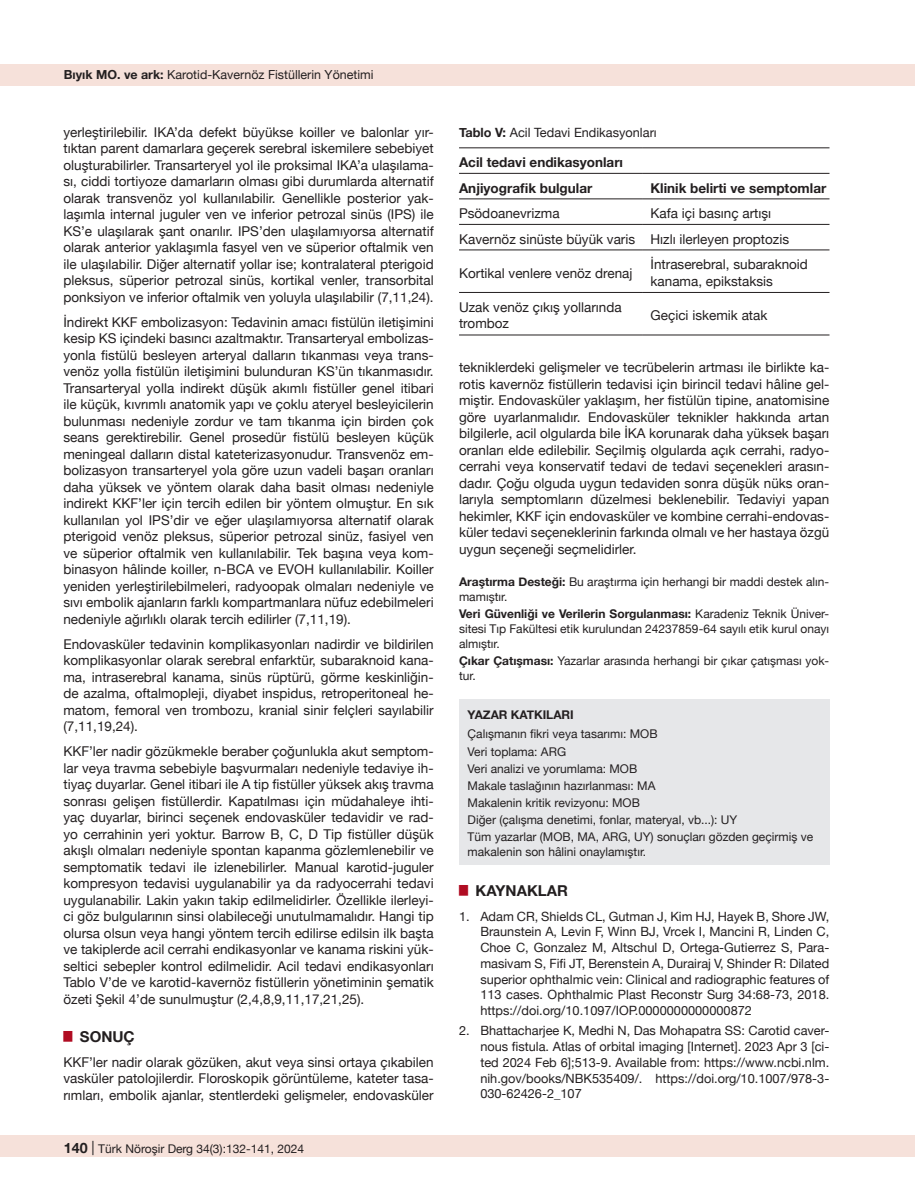
<style>
.page{position:relative;width:915px;height:1191px;background:#fff}
.page>*{position:absolute;margin:0;border:0;box-sizing:border-box;transform-origin:0 0}
.t1{font:700 15px "Helvetica Neue";color:#231f20}
.t2{font:13.5px/16.5px "Helvetica Neue";color:#231f20;text-align:justify}
.t3{font:700 13.5px/25.3px "Helvetica Neue";color:#231f20}
.t4{font:12.75px/15.8px "Helvetica Neue";color:#231f20;text-align:justify}
.t5{font:12.45px "Helvetica Neue";color:#231f20}
.t6{font:12px/17.1px "Helvetica Neue";color:#231f20}
.t7{font:700 12px "Helvetica Neue";color:#231f20}
.s1{font-weight:700}
.s2{font-weight:700;font-size:14.25px}
.s3{font-size:14.25px}
</style>
<div class="page">
<div style="left:0;top:1135px;width:914px;height:22px;background:#f6e1da"></div>
<div style="left:0;top:64px;width:914px;height:21px;background:#f6e1da"></div>
<div style="left:459px;top:699px;width:370px;height:165px;background:#e6e7e9"></div>
<hr style="left:459px;top:173px;width:182px;height:1px;background:#231f20">
<hr style="left:641px;top:173px;width:188px;height:1px;background:#231f20">
<hr style="left:459px;top:224px;width:182px;height:1px;background:#231f20">
<hr style="left:641px;top:224px;width:188px;height:1px;background:#231f20">
<hr style="left:459px;top:250px;width:182px;height:1px;background:#231f20">
<hr style="left:641px;top:250px;width:188px;height:1px;background:#231f20">
<hr style="left:459px;top:292px;width:182px;height:1px;background:#231f20">
<hr style="left:641px;top:292px;width:188px;height:1px;background:#231f20">
<hr style="left:459px;top:334px;width:182px;height:1px;background:#231f20">
<hr style="left:641px;top:334px;width:188px;height:1px;background:#231f20">
<hr style="left:459px;top:147px;width:182px;height:1px;background:#231f20">
<hr style="left:641px;top:147px;width:188px;height:1px;background:#231f20">
<hr style="left:459px;top:198px;width:182px;height:1px;background:#231f20">
<hr style="left:641px;top:198px;width:188px;height:1px;background:#231f20">
<p class="t5" style="left:64px;top:66px;width:311px"><span class="s1">Bıyık MO. ve ark:</span> Karotid-Kavernöz Fistüllerin Yönetimi</p>
<p class="t2" style="left:63px;top:124px;width:371px">yerleştirilebilir. IKA’da defekt büyükse koiller ve balonlar yır&shy;tıktan parent damarlara geçerek serebral iskemilere sebebiyet oluşturabilirler. Transarteryel yol ile proksimal IKA’a ulaşılama&shy;sı, ciddi tortiyoze damarların olması gibi durumlarda alternatif olarak transvenöz yol kullanılabilir. Genellikle posterior yak&shy;laşımla internal juguler ven ve inferior petrozal sinüs (IPS) ile KS’e ulaşılarak şant onarılır. IPS’den ulaşılamıyorsa alternatif olarak anterior yaklaşımla fasyel ven ve süperior oftalmik ven ile ulaşılabilir. Diğer alternatif yollar ise; kontralateral pterigoid pleksus, süperior petrozal sinüs, kortikal venler, transorbital ponksiyon ve inferior oftalmik ven yoluyla ulaşılabilir (7,11,24).</p>
<p class="t2" style="left:63px;top:314px;width:371px">İ ndirekt KKF embolizasyon: Tedavinin amacı fistülün iletişimini kesip KS içindeki basıncı azaltmaktır. Transarteryal embolizas&shy;yonla fistülü besleyen arteryal dalların tıkanması veya trans&shy;venöz yolla fistülün iletişimini bulunduran KS’ün tıkanmasıdır.<br>Transarteryal yolla indirekt düşük akımlı fistüller genel itibari ile küçük, kıvrımlı anatomik yapı ve çoklu ateryel besleyicilerin bulunması nedeniyle zordur ve tam tıkanma için birden çok seans gerektirebilir. Genel prosedür fistülü besleyen küçük meningeal dalların distal kateterizasyonudur. Transvenöz em&shy;bolizasyon transarteryel yola göre uzun vadeli başarı oranları daha yüksek ve yöntem olarak daha basit olması nedeniyle indirekt KKF’ler için tercih edilen bir yöntem olmuştur. En sık kullanılan yol IPS’dir ve eğer ulaşılamıyorsa alternatif olarak pterigoid venöz pleksus, süperior petrozal sinüz, fasiyel ven ve süperior oftalmik ven kullanılabilir. Tek başına veya kom&shy;binasyon hâlinde koiller, n-BCA ve EVOH kullanılabilir. Koiller yeniden yerleştirilebilmeleri, radyoopak olmaları nedeniyle ve sıvı embolik ajanların farklı kompartmanlara nüfuz edebilmeleri nedeniyle ağırlıklı olarak tercih edilirler (7,11,19).</p>
<p class="t2" style="left:63px;top:636px;width:371px">Endovasküler tedavinin komplikasyonları nadirdir ve bildirilen komplikasyonlar olarak serebral enfarktür, subaraknoid kana&shy;ma, intraserebral kanama, sinüs rüptürü, görme keskinliğin&shy;de azalma, oftalmopleji, diyabet inspidus, retroperitoneal he&shy;matom, femoral ven trombozu, kranial sinir felçleri sayılabilir (7,11,19,24).</p>
<p class="t2" style="left:63px;top:744px;width:371px">KKF’ler nadir gözükmekle beraber çoğunlukla akut semptom&shy;lar veya travma sebebiyle başvurmaları nedeniyle tedaviye ih&shy;tiyaç duyarlar. Genel itibari ile A tip fistüller yüksek akış travma sonrası gelişen fistüllerdir. Kapatılması için müdahaleye ihti&shy;yaç duyarlar, birinci seçenek endovasküler tedavidir ve rad&shy;yo cerrahinin yeri yoktur. Barrow B, C, D Tip fistüller düşük akışlı olmaları nedeniyle spontan kapanma gözlemlenebilir ve semptomatik tedavi ile izlenebilirler. Manual karotid-juguler kompresyon tedavisi uygulanabilir ya da radyocerrahi tedavi uygulanabilir. Lakin yakın takip edilmelidirler. Özellikle ilerleyi&shy;ci göz bulgularının sinsi olabileceği unutulmamalıdır. Hangi tip olursa olsun veya hangi yöntem tercih edilirse edilsin ilk başta ve takiplerde acil cerrahi endikasyonlar ve kanama riskini yük&shy;seltici sebepler kontrol edilmelidir. Acil tedavi endikasyonları Tablo V’de ve karotid-kavernöz fistüllerin yönetiminin şematik özeti Şekil 4’de sunulmuştur (2,4,8,9,11,17,21,25).</p>
<p class="t1" style="left:63px;top:1024px;width:73px"><sup>█</sup> SONUÇ</p>
<p class="t2" style="left:63px;top:1054px;width:371px">KKF’ler nadir olarak gözüken, akut veya sinsi ortaya çıkabilen vasküler patolojilerdir. Floroskopik görüntüleme, kateter tasa&shy;rımları, embolik ajanlar, stentlerdeki gelişmeler, endovasküler</p>
<p class="t6" style="left:63px;top:1141px;width:242px"><span class="s2">140</span> <span class="s3">|</span> Türk Nöroşir Derg 34(3):132-141, 2024</p>
<p class="t4" style="left:459px;top:125px;width:199px"><span class="s1">Tablo V:</span> Acil Tedavi Endikasyonları</p>
<p class="t3" style="left:459px;top:150px;width:165px">Acil tedavi endikasyonları<br>Anjiyografik bulgular</p>
<p class="t3" style="left:650px;top:175px;width:177px">Klinik belirti ve semptomlar</p>
<p class="t2" style="left:459px;top:201px;width:331px;line-height:25.3px;text-indent:191px">Kafa içi basınç artışı<br>Kavernöz sinüste büyük varis Hızlı ilerleyen proptozis</p>
<p class="t2" style="left:459px;top:265px;width:175px">Kortikal venlere venöz drenaj</p>
<p class="t2" style="left:650px;top:257px;width:159px">İ ntraserebral, subaraknoid kanama, epikstaksis</p>
<p class="t2" style="left:459px;top:299px;width:164px">Uzak venöz çıkış yollarında tromboz</p>
<p class="t2" style="left:650px;top:308px;width:118px">Geçici iskemik atak</p>
<p class="t2" style="left:459px;top:206px;width:102px">Psödoanevrizma</p>
<p class="t2" style="left:459px;top:360px;width:371px">tekniklerdeki gelişmeler ve tecrübelerin artması ile birlikte ka&shy;rotis kavernöz fistüllerin tedavisi için birincil tedavi hâline gel&shy;miştir. Endovasküler yaklaşım, her fistülün tipine, anatomisine göre uyarlanmalıdır. Endovasküler teknikler hakkında artan bilgilerle, acil olgularda bile İ KA korunarak daha yüksek başarı oranları elde edilebilir. Seçilmiş olgularda açık cerrahi, radyo&shy;cerrahi veya konservatif tedavi de tedavi seçenekleri arasın&shy;dadır. Çoğu olguda uygun tedaviden sonra düşük nüks oran&shy;larıyla semptomların düzelmesi beklenebilir. Tedaviyi yapan hekimler, KKF için endovasküler ve kombine cerrahi-endovas&shy;küler tedavi seçeneklerinin farkında olmalı ve her hastaya özgü uygun seçeneği seçmelidirler.</p>
<p class="t6" style="left:459px;top:575px;width:371px;line-height:15px"><span class="s1">Araştırma Desteği:</span> Bu araştırma için herhangi bir maddi destek alın&shy;mamıştır.</p>
<p class="t6" style="left:459px;top:607px;width:371px;line-height:15px;text-align:justify"><span class="s1">Veri Güvenliği ve Verilerin Sorgulanması:</span> Karadeniz Teknik Üniver&shy;sitesi Tıp Fakültesi etik kurulundan 24237859-64 sayılı etik kurul onayı almıştır.</p>
<p class="t6" style="left:459px;top:654px;width:371px;line-height:15px"><span class="s1">Çıkar Çatışması:</span> Yazarlar arasında herhangi bir çıkar çatışması yok&shy;tur.</p>
<p class="t7" style="left:467px;top:705px;width:108px">YAZAR KATKILARI</p>
<p class="t6" style="left:467px;top:726px;width:347px">Çalışmanın fikri veya tasarımı: MOB<br>Veri toplama: ARG<br>Veri analizi ve yorumlama: MOB<br>Makale taslağının hazırlanması: MA<br>Makalenin kritik revizyonu: MOB<br>Diğer (çalışma denetimi, fonlar, materyal, vb...): UY<br>Tüm yazarlar (MOB, MA, ARG, UY) sonuçları gözden geçirmiş ve</p>
<p class="t6" style="left:467px;top:844px;width:180px">makalenin son hâlini onaylamıştır.</p>
<p class="t1" style="left:459px;top:879px;width:110px"><sup>█</sup> KAYNAKLAR</p>
<p class="t4" style="left:480px;top:909px;width:350px;text-indent:-21px">1. Adam CR, Shields CL, Gutman J, Kim HJ, Hayek B, Shore JW, Braunstein A, Levin F, Winn BJ, Vrcek I, Mancini R, Linden C, Choe C, Gonzalez M, Altschul D, Ortega-Gutierrez S, Para&shy;masivam S, Fifi JT, Berenstein A, Durairaj V, Shinder R: Dilated superior ophthalmic vein: Clinical and radiographic features of 113 cases. Ophthalmic Plast Reconstr Surg 34:68-73, 2018. https://doi.org/10.1097/IOP.0000000000000872</p>
<p class="t4" style="left:480px;top:1023px;width:350px;text-indent:-21px">2. Bhattacharjee K, Medhi N, Das Mohapatra SS: Carotid caver&shy;nous fistula. Atlas of orbital imaging [Internet]. 2023 Apr 3 [ci&shy;ted 2024 Feb 6];513-9. Available from: https://www.ncbi.nlm. nih.gov/books/NBK535409/. https://doi.org/10.1007/978-3- 030-62426-2_107</p>
</div>
